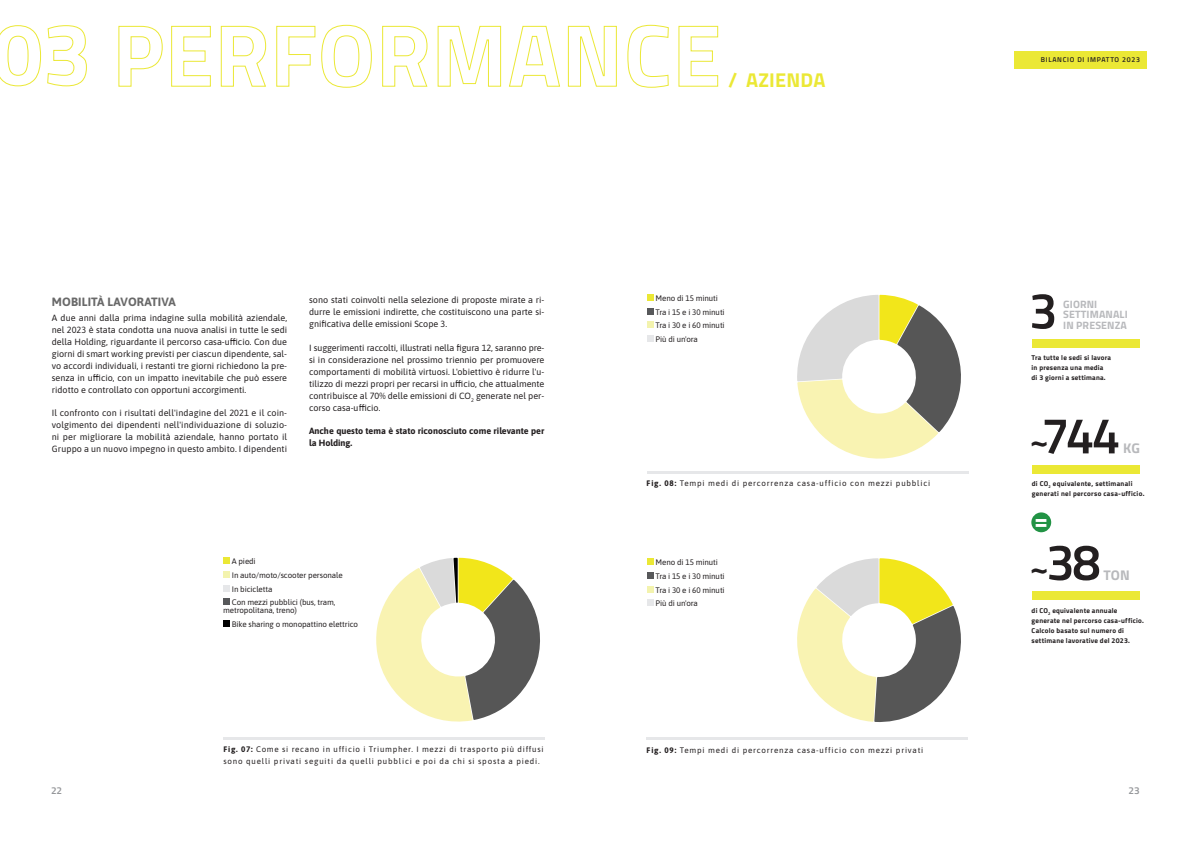
<style>
.page{position:relative;width:1191px;height:842px;background:#fff}
.page>*{position:absolute;margin:0;border:0;box-sizing:border-box;transform-origin:0 0}
.H1_number{font:600 51px "Titillium Web";color:#231f20}
.H1_number-2{font:700 24px "Titillium Web";color:#fff}
.H1_number-3{font:700 20px "Titillium Web";letter-spacing:.01em;color:#ebe835}
.H1_number-4{font:700 14px "Titillium Web";color:#b8b9bc}
.titoletto{font:700 12px "Asap";letter-spacing:.01em;color:#696969}
.H1_number-5{font:700 10.6px/10.6px "Titillium Web";letter-spacing:.01em;color:#b8b9bc}
.t1{font:600 10px "Titillium Web";color:#939598}
.Body_Text_Left{font:9px/12px "Asap";color:#231f20;text-align:justify}
.Body_Text_Left-2{font:700 9px/12px "Asap";color:#231f20}
.H3_Kerning_200{font:8px/12px "Asap";letter-spacing:.1em;color:#231f20}
.Body_Text_Left-3{font:8px/8px "Asap";letter-spacing:-.01em;color:#231f20}
.H1_number-6{font:700 7px/10px "Titillium Web";letter-spacing:.03em;color:#231f20}
.t2{font:600 7px "Titillium Web";letter-spacing:.1em;color:#231f20}
.s1{font-weight:700}
.s2{font-size:35px}
</style>
<div class="page">
<div style="left:1014px;top:51px;width:132px;height:18px;background:#ebe835"></div>
<div style="left:1031px;top:339px;width:108px;height:9px;background:#ebe835"></div>
<div style="left:1031px;top:465px;width:108px;height:8px;background:#ebe835"></div>
<div style="left:1031px;top:591px;width:108px;height:9px;background:#ebe835"></div>
<svg style="left:376px;top:558px;width:164px;height:164px"></svg>
<svg style="left:797px;top:295px;width:164px;height:164px"></svg>
<svg style="left:797px;top:558px;width:164px;height:164px"></svg>
<hr style="left:224px;top:737px;width:321px;height:3px;background:#e6e7e9">
<hr style="left:646px;top:737px;width:322px;height:3px;background:#e6e7e9">
<hr style="left:647px;top:471px;width:321px;height:2px;background:#e6e7e9">
<div style="left:223px;top:557px;width:7px;height:7px;background:#ebe835"></div>
<div style="left:223px;top:571px;width:7px;height:7px;background:#f3f3ae"></div>
<div style="left:223px;top:585px;width:7px;height:7px;background:#e6e7e9"></div>
<div style="left:223px;top:598px;width:7px;height:7px;background:#57585a"></div>
<div style="left:223px;top:620px;width:7px;height:7px;background:#000"></div>
<div style="left:647px;top:294px;width:7px;height:7px;background:#ebe835"></div>
<div style="left:647px;top:307px;width:7px;height:7px;background:#57585a"></div>
<div style="left:647px;top:321px;width:7px;height:7px;background:#f3f3ae"></div>
<div style="left:647px;top:335px;width:7px;height:7px;background:#e6e7e9"></div>
<div style="left:647px;top:558px;width:7px;height:7px;background:#ebe835"></div>
<div style="left:647px;top:572px;width:7px;height:7px;background:#57585a"></div>
<div style="left:647px;top:586px;width:7px;height:7px;background:#f3f3ae"></div>
<div style="left:647px;top:599px;width:7px;height:7px;background:#e6e7e9"></div>
<svg style="left:0;top:25px;width:87px;height:62px"></svg>
<svg style="left:118px;top:25px;width:45px;height:62px"></svg>
<svg style="left:171px;top:25px;width:40px;height:62px"></svg>
<svg style="left:220px;top:25px;width:47px;height:62px"></svg>
<svg style="left:276px;top:24px;width:96px;height:64px"></svg>
<svg style="left:382px;top:25px;width:46px;height:62px"></svg>
<svg style="left:437px;top:25px;width:64px;height:62px"></svg>
<svg style="left:509px;top:25px;width:51px;height:62px"></svg>
<svg style="left:567px;top:25px;width:50px;height:62px"></svg>
<svg style="left:627px;top:24px;width:42px;height:64px"></svg>
<svg style="left:678px;top:25px;width:40px;height:62px"></svg>
<div style="left:1031px;top:512px;width:20px;height:20px;background:#229345;border-radius:50%"></div>
<p class="titoletto" style="left:52px;top:293px;width:125px">MOBILITÀ LAVORATIVA</p>
<p class="Body_Text_Left" style="left:52px;top:311px;width:237px">A due anni dalla prima indagine sulla mobilità aziendale, nel 2023 è stata condotta una nuova analisi in tutte le sedi della Holding, riguardante il percorso casa-ufficio. Con due giorni di smart working previsti per ciascun dipendente, sal&shy;vo accordi individuali, i restanti tre giorni richiedono la pre&shy;senza in ufficio, con un impatto inevitabile che può essere ridotto e controllato con opportuni accorgimenti.</p>
<p class="Body_Text_Left" style="left:52px;top:407px;width:237px">Il confronto con i risultati dell'indagine del 2021 e il coin&shy;volgimento dei dipendenti nell'individuazione di soluzio&shy;ni per migliorare la mobilità aziendale, hanno portato il Gruppo a un nuovo impegno in questo ambito. I dipendenti</p>
<p class="Body_Text_Left" style="left:309px;top:294px;width:237px">sono stati coinvolti nella selezione di proposte mirate a ri&shy;durre le emissioni indirette, che costituiscono una parte si&shy;gnificativa delle emissioni Scope 3.</p>
<p class="Body_Text_Left" style="left:309px;top:341px;width:237px">I suggerimenti raccolti, illustrati nella figura 12, saranno pre&shy;si in considerazione nel prossimo triennio per promuovere comportamenti di mobilità virtuosi. L'obiettivo è ridurre l'u&shy;tilizzo di mezzi propri per recarsi in ufficio, che attualmente contribuisce al 70% delle emissioni di CO<sub>2</sub> generate nel per&shy;corso casa-ufficio.</p>
<p class="Body_Text_Left-2" style="left:309px;top:424px;width:237px">Anche questo tema è stato riconosciuto come rilevante per la Holding.</p>
<p class="Body_Text_Left-3" style="left:232px;top:557px;width:25px">A piedi</p>
<p class="Body_Text_Left-3" style="left:232px;top:571px;width:112px">In auto/moto/scooter personale</p>
<p class="Body_Text_Left-3" style="left:232px;top:584px;width:42px">In bicicletta</p>
<p class="Body_Text_Left-3" style="left:223px;top:598px;width:114px;text-indent:9px">Con mezzi pubblici (bus, tram, metropolitana, treno)</p>
<p class="Body_Text_Left-3" style="left:232px;top:620px;width:128px">Bike sharing o monopattino elettrico</p>
<p class="H3_Kerning_200" style="left:223px;top:743px;width:321px"><span class="s1">Fig. 07:</span> Come si recano in ufficio i Triumpher. I mezzi di trasporto più diffusi sono quelli privati seguiti da quelli pubblici e poi da chi si sposta a piedi.</p>
<p class="H1_number-3" style="left:728px;top:65px;width:99px">/ AZIENDA</p>
<p class="Body_Text_Left-3" style="left:655px;top:294px;width:64px">Meno di 15 minuti</p>
<p class="Body_Text_Left-3" style="left:655px;top:307px;width:71px">Tra i 15 e i 30 minuti</p>
<p class="Body_Text_Left-3" style="left:655px;top:321px;width:71px">Tra i 30 e i 60 minuti</p>
<p class="Body_Text_Left-3" style="left:655px;top:335px;width:44px">Più di un'ora</p>
<p class="H3_Kerning_200" style="left:646px;top:476px;width:285px"><span class="s1">Fig. 08:</span> Tempi medi di percorrenza casa-ufficio con mezzi pubblici</p>
<p class="Body_Text_Left-3" style="left:655px;top:558px;width:64px">Meno di 15 minuti</p>
<p class="Body_Text_Left-3" style="left:655px;top:572px;width:71px">Tra i 15 e i 30 minuti</p>
<p class="Body_Text_Left-3" style="left:655px;top:585px;width:71px">Tra i 30 e i 60 minuti</p>
<p class="Body_Text_Left-3" style="left:655px;top:599px;width:44px">Più di un'ora</p>
<p class="H3_Kerning_200" style="left:646px;top:744px;width:278px"><span class="s1">Fig. 09:</span> Tempi medi di percorrenza casa-ufficio con mezzi privati</p>
<p class="t2" style="left:1040px;top:54px;width:101px">BILANCIO DI IMPATTO 2023</p>
<p class="H1_number" style="left:1029px;top:272px;width:30px">3</p>
<p class="H1_number-6" style="left:1031px;top:353px;width:81px">Tra tutte le sedi si lavora</p>
<p class="H1_number-6" style="left:1031px;top:363px;width:76px">in presenza una media di 3 giorni a settimana.</p>
<p class="H1_number" style="left:1029px;top:397px;width:92px"><span class="s2">~</span>744</p>
<p class="H1_number-5" style="left:1063px;top:298px;width:66px">GIORNI<br>SETTIMANALI<br>IN PRESENZA</p>
<p class="H1_number-4" style="left:1123px;top:438px;width:18px">KG</p>
<p class="H1_number-6" style="left:1031px;top:478px;width:114px">di CO<sub>2</sub> equivalente, settimanali generati nel percorso casa-ufficio.</p>
<p class="H1_number-2" style="left:1034px;top:502px;width:15px">=</p>
<p class="H1_number" style="left:1029px;top:524px;width:73px"><span class="s2">~</span> 38</p>
<p class="H1_number-4" style="left:1103px;top:564px;width:28px">TON</p>
<p class="H1_number-6" style="left:1031px;top:605px;width:87px">di CO<sub>2</sub> equivalente annuale</p>
<p class="H1_number-6" style="left:1031px;top:615px;width:114px">generate nel percorso casa-ufficio.<br>Calcolo basato sul numero di settimane lavorative del 2023.</p>
<p class="t1" style="left:51px;top:783px;width:13px">22</p>
<p class="t1" style="left:1128px;top:783px;width:13px">23</p>
</div>
